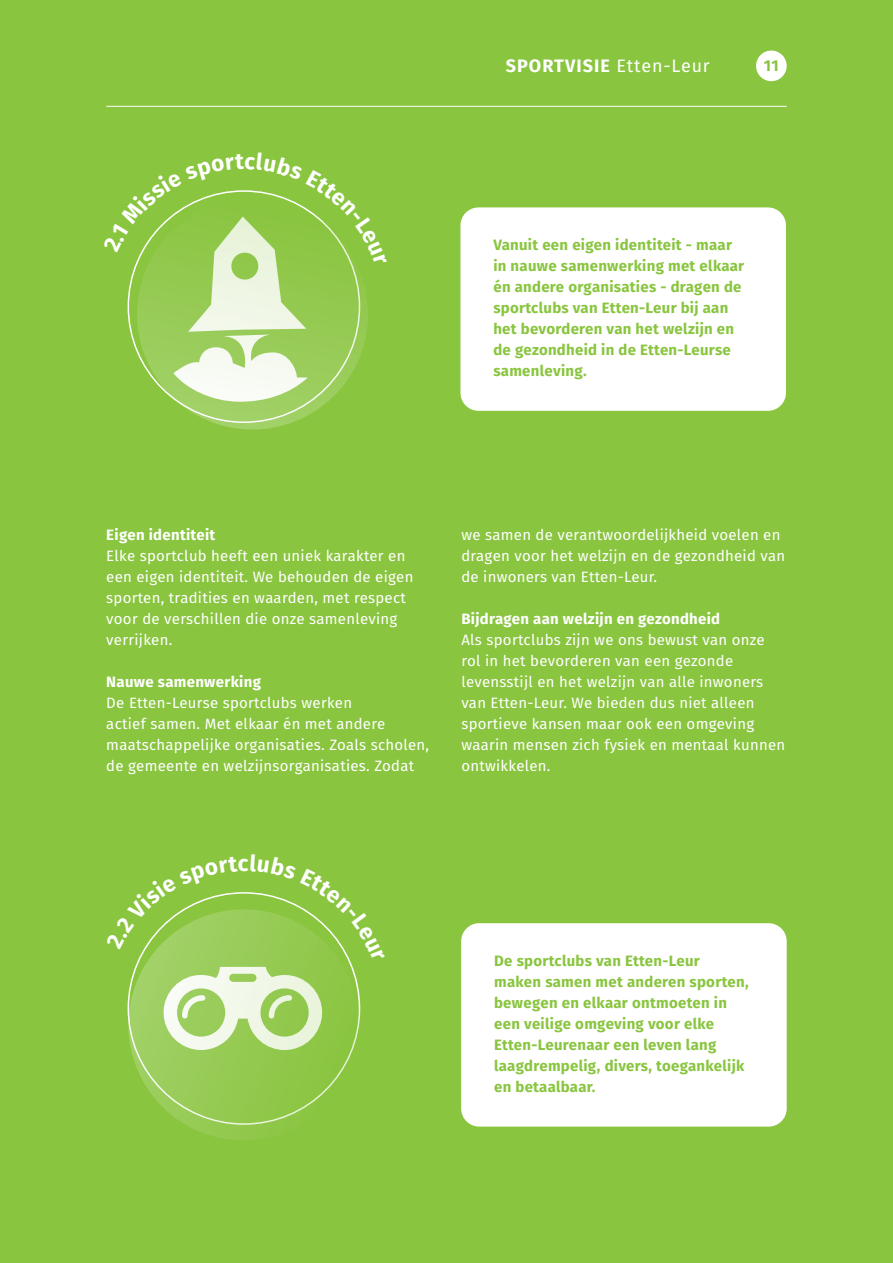
<style>
.page{position:relative;width:893px;height:1263px;background:#89c53f}
.page>*{position:absolute;margin:0;border:0;box-sizing:border-box;transform-origin:0 0}
.t1{font:700 22.5px "Fira Sans";color:#fff}
.t2{font:700 18px "Fira Sans";letter-spacing:.06em;color:#fff}
.t3{font:700 15.75px "Fira Sans";color:#89c53f}
.t4{font:15px/21px "Fira Sans";letter-spacing:.02em;color:#fff}
.t5{font:700 15px/21px "Fira Sans";letter-spacing:.02em;color:#89c53f}
.t6{font:700 15px "Fira Sans";letter-spacing:.02em;color:#fff}
.s1{font-weight:400}
</style>
<div class="page">
<div style="left:460px;top:207px;width:326px;height:204px;background:#fff;border-radius:18px"></div>
<div style="left:461px;top:923px;width:326px;height:203px;background:#fff;border-radius:18px"></div>
<svg style="left:177px;top:402px;width:150px;height:28px"></svg>
<svg style="left:131px;top:1050px;width:222px;height:90px"></svg>
<div style="left:756px;top:51px;width:31px;height:30px;background:#fff;border-radius:50%"></div>
<hr style="left:106px;top:106px;width:681px;height:1px;background:#fff">
<svg style="left:127px;top:190px;width:241px;height:212px"></svg>
<svg style="left:127px;top:892px;width:234px;height:158px"></svg>
<p class="t2" style="left:506px;top:50px;width:206px">SPORTVISIE <span class="s1">Etten-Leur</span></p>
<p class="t3" style="left:764px;top:52px;width:17px">11</p>
<p class="t5" style="left:493px;top:233px;width:252px">Vanuit een eigen identiteit - maar in nauwe samenwerking met elkaar én andere organisaties - dragen de sportclubs van Etten-Leur bij aan het bevorderen van het welzijn en de gezondheid in de Etten-Leurse samenleving.</p>
<p class="t6" style="left:106px;top:522px;width:111px">Eigen identiteit</p>
<p class="t4" style="left:106px;top:545px;width:309px">Elke sportclub heeft een uniek karakter en een eigen identiteit. We behouden de eigen sporten, tradities en waarden, met respect voor de verschillen die onze samenleving verrijken.</p>
<p class="t6" style="left:106px;top:669px;width:156px">Nauwe samenwerking</p>
<p class="t4" style="left:106px;top:692px;width:324px">De Etten-Leurse sportclubs werken<br>actief samen. Met elkaar én met andere maatschappelijke organisaties. Zoals scholen, de gemeente en welzijnsorganisaties. Zodat</p>
<p class="t4" style="left:461px;top:524px;width:325px">we samen de verantwoordelijkheid voelen en dragen voor het welzijn en de gezondheid van de inwoners van Etten-Leur.</p>
<p class="t6" style="left:461px;top:606px;width:260px">Bijdragen aan welzijn en gezondheid</p>
<p class="t4" style="left:461px;top:629px;width:325px">Als sportclubs zijn we ons bewust van onze rol in het bevorderen van een gezonde levensstijl en het welzijn van alle inwoners van Etten-Leur. We bieden dus niet alleen sportieve kansen maar ook een omgeving waarin mensen zich fysiek en mentaal kunnen ontwikkelen.</p>
<h1 class="t1" style="left:238px;top:844px;width:12px">c</h1>
<p class="t5" style="left:494px;top:949px;width:256px">De sportclubs van Etten-Leur maken samen met anderen sporten, bewegen en elkaar ontmoeten in een veilige omgeving voor elke<br>Etten-Leurenaar een leven lang laagdrempelig, divers, toegankelijk en betaalbaar.</p>
</div>
